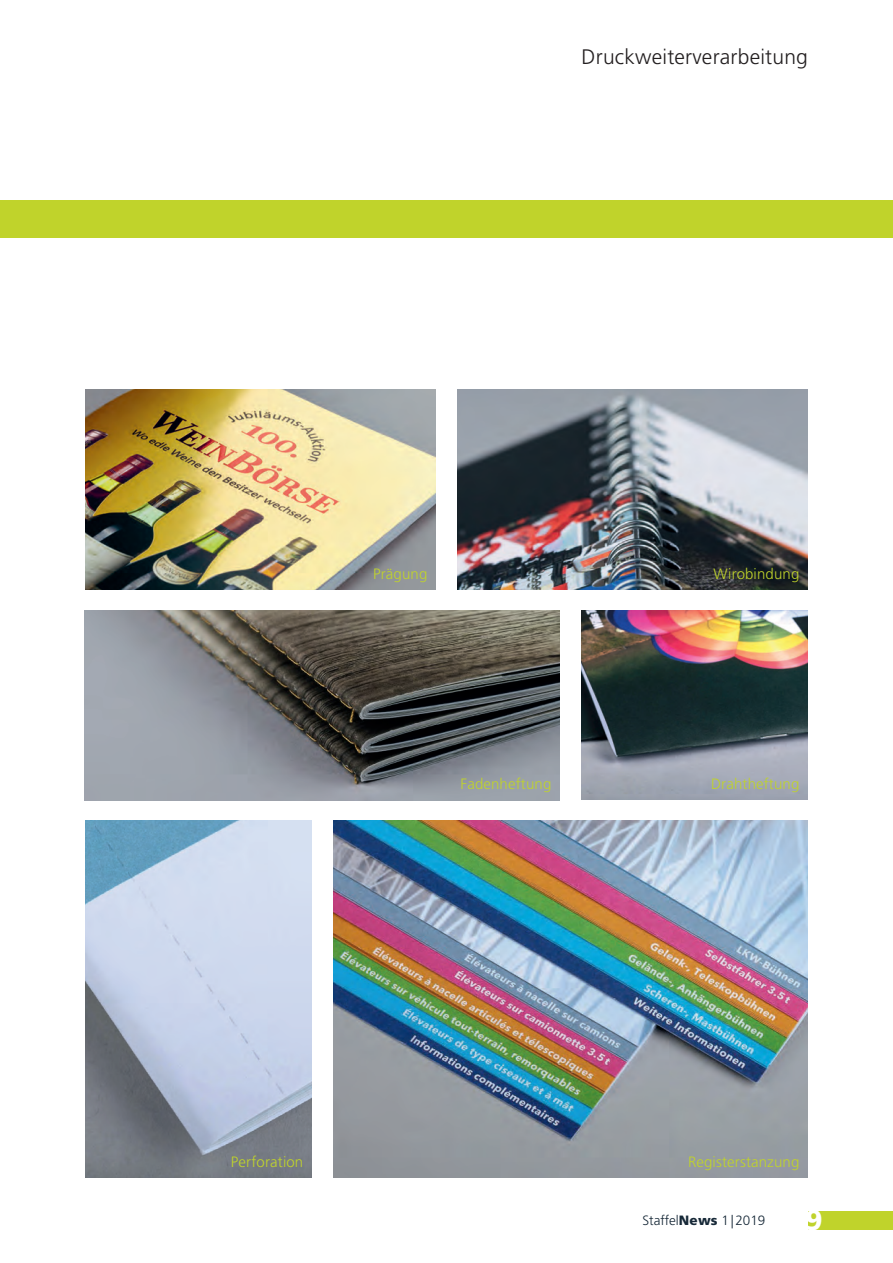
<style>
.page{position:relative;width:893px;height:1263px;background:#fff}
.page>*{position:absolute;margin:0;border:0;box-sizing:border-box;transform-origin:0 0}
.t1{font:900 28.5px "Frutiger LT Std";color:#fff}
.t2{font:300 21px "Frutiger LT Std";letter-spacing:.01em;color:#231f20}
.t3{font:300 15px "Frutiger LT Std";letter-spacing:.01em;color:#c0d32b}
.t4{font:300 13.5px "Frutiger LT Std";color:#172938}
.s1{font-weight:900}
</style>
<div class="page">
<div style="left:808px;top:1211px;width:85px;height:18px;background:#c0d32b"></div>
<div style="left:0;top:201px;width:893px;height:37px;background:#c0d32b"></div>
<img style="left:85px;top:390px;width:351px;height:200px">
<img style="left:457px;top:390px;width:351px;height:200px">
<img style="left:85px;top:611px;width:475px;height:189px">
<img style="left:85px;top:821px;width:227px;height:357px">
<img style="left:333px;top:821px;width:475px;height:357px">
<img style="left:581px;top:611px;width:227px;height:189px">
<h2 class="t2" style="left:582px;top:45px;width:228px">Druckweiterverarbeitung</h2>
<p class="t3" style="left:373px;top:565px;width:56px">Prägung</p>
<p class="t3" style="left:461px;top:775px;width:92px">Fadenheftung</p>
<p class="t3" style="left:714px;top:565px;width:87px">Wirobindung</p>
<p class="t3" style="left:711px;top:775px;width:90px">Drahtheftung</p>
<p class="t3" style="left:231px;top:1153px;width:74px">Perforation</p>
<p class="t3" style="left:688px;top:1153px;width:113px">Registerstanzung</p>
<p class="t4" style="left:642px;top:1212px;width:124px">Staffel<span class="s1">News</span> 1|2019</p>
<h1 class="t1" style="left:805px;top:1203px;width:19px">9</h1>
</div>
